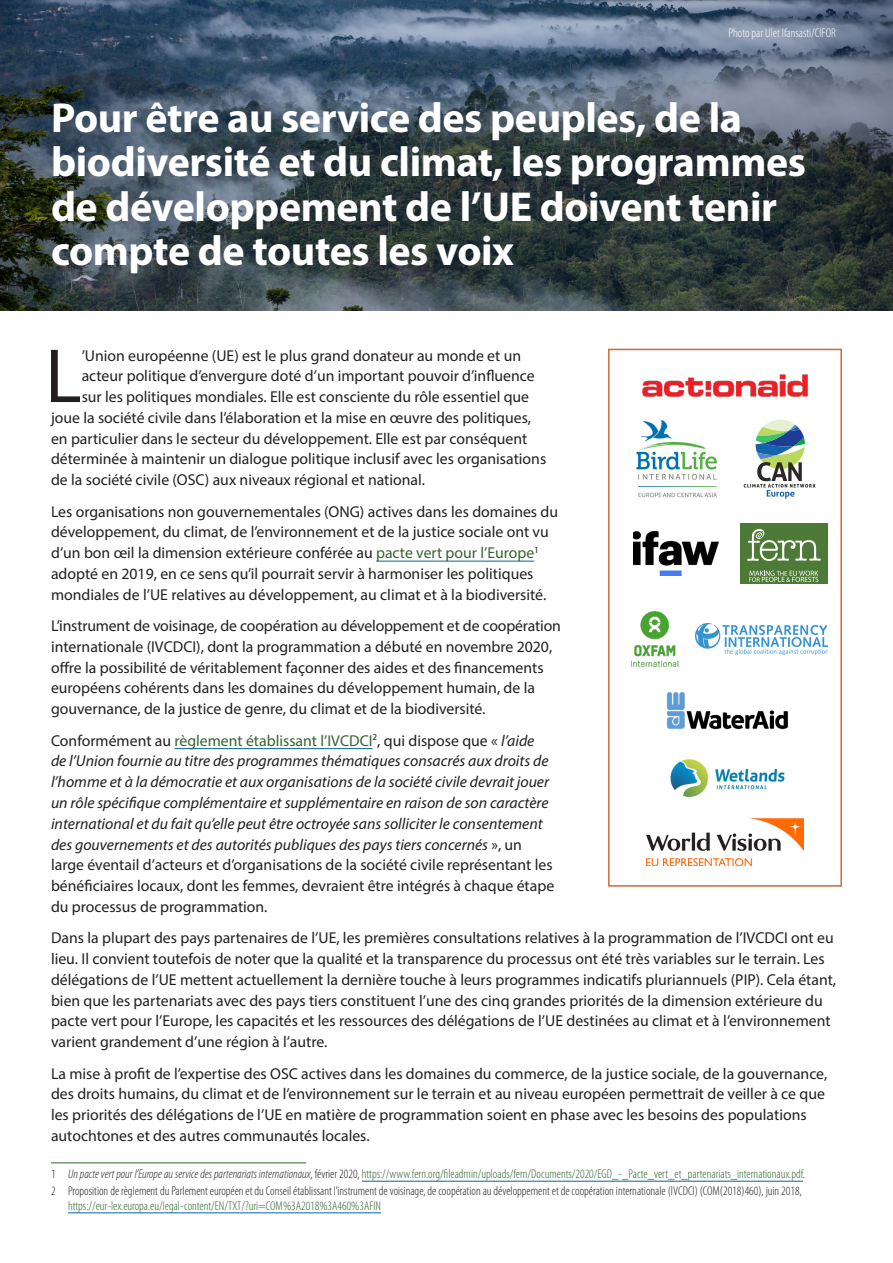
<style>
.page{position:relative;width:893px;height:1263px;background:#fff}
.page>*{position:absolute;margin:0;border:0;box-sizing:border-box;transform-origin:0 0}
.t1{font:77.4px "Myriad Pro";color:#231f20}
.Cover_Title_0{font:700 42px/44.4px "Myriad Pro";letter-spacing:-.01em;color:#fff}
.t2{font:15.75px/20.7px "Myriad Pro";color:#231f20}
.t3{font:italic 15.75px/20.9px "Myriad Pro";color:#231f20}
.Footnote{font:300 condensed 12.75px/15.3px "Myriad Pro";color:#231f20}
.Footnote-2{font:300 condensed 12.75px "Myriad Pro";color:#366230}
.Footnote-3{font:300 condensed 12.75px "Myriad Pro";color:#fff}
.s1{color:#366230}
.s2{font-style:normal}
.s3{font-style:normal;color:#366230}
.s4{color:#231f20}
.s5{font-style:italic;color:#231f20}
</style>
<div class="page">
<img style="left:0;top:0;width:893px;height:310px">
<hr style="left:376px;top:561px;width:158px;height:1px;background:#01669a">
<hr style="left:175px;top:748px;width:198px;height:1px;background:#01669a">
<hr style="left:51px;top:1162px;width:255px;height:1px;background:#366230">
<hr style="left:362px;top:1181px;width:441px;height:1px;background:#01669a">
<hr style="left:68px;top:1212px;width:313px;height:1px;background:#01669a">
<img style="left:636px;top:420px;width:81px;height:78px">
<img style="left:666px;top:692px;width:123px;height:38px">
<img style="left:633px;top:531px;width:85px;height:45px">
<div style="left:740px;top:569px;width:87px;height:15px;background:#4e7a38"></div>
<svg style="left:749px;top:571px;width:69px;height:11px"></svg>
<div style="left:740px;top:523px;width:87px;height:44px;background:#4e7a38"></div>
<svg style="left:747px;top:529px;width:74px;height:32px"></svg>
<div style="left:608px;top:349px;width:234px;height:538px;border:2px solid #c96c38"></div>
<img style="left:695px;top:623px;width:132px;height:31px">
<img style="left:642px;top:374px;width:166px;height:23px">
<svg style="left:744px;top:420px;width:72px;height:79px"></svg>
<img style="left:647px;top:818px;width:156px;height:47px">
<img style="left:631px;top:610px;width:48px;height:58px">
<img style="left:670px;top:759px;width:115px;height:38px">
<p class="Footnote-3" style="left:728px;top:26px;width:109px">Photo par Ulet Ifansasti/CIFOR</p>
<p class="Cover_Title_0" style="left:51px;top:94px;width:757px">Pour être au service des peuples, de la biodiversité et du climat, les programmes de développement de l’UE doivent tenir compte de toutes les voix</p>
<p class="t1" style="left:45px;top:328px;width:38px">L</p>
<p class="t2" style="left:82px;top:345px;width:441px">’Union européenne (UE) est le plus grand donateur au monde et un</p>
<p class="t2" style="left:82px;top:365px;width:455px">acteur politique d’envergure doté d’un important pouvoir d’influence</p>
<p class="t2" style="left:82px;top:386px;width:449px">sur les politiques mondiales. Elle est consciente du rôle essentiel que</p>
<p class="t2" style="left:51px;top:407px;width:481px">joue la société civile dans l’élaboration et la mise en œuvre des politiques,</p>
<p class="t2" style="left:51px;top:428px;width:478px">en particulier dans le secteur du développement. Elle est par conséquent</p>
<p class="t2" style="left:51px;top:448px;width:497px">déterminée à maintenir un dialogue politique inclusif avec les organisations</p>
<p class="t2" style="left:51px;top:469px;width:375px">de la société civile (OSC) aux niveaux régional et national.</p>
<p class="t2" style="left:51px;top:501px;width:509px">Les organisations non gouvernementales (ONG) actives dans les domaines du développement, du climat, de l’environnement et de la justice sociale ont vu d’un bon œil la dimension extérieure conférée au <span class="s1">pacte vert pour l’Europe</span><sup>1 </sup>adopté en 2019, en ce sens qu’il pourrait servir à harmoniser les politiques mondiales de l’UE relatives au développement, au climat et à la biodiversité.</p>
<p class="t2" style="left:51px;top:615px;width:511px">L’instrument de voisinage, de coopération au développement et de coopération internationale (IVCDCI), dont la programmation a débuté en novembre 2020, offre la possibilité de véritablement façonner des aides et des financements européens cohérents dans les domaines du développement humain, de la gouvernance, de la justice de genre, du climat et de la biodiversité.</p>
<p class="t3" style="left:51px;top:730px;width:505px"><span class="s2">Conformément au</span> <span class="s3">règlement établissant l’IVCDCI</span><sup>2</sup><span class="s2">, qui dispose que «</span> l’aide<br>de l’Union fournie au titre des programmes thématiques consacrés aux droits de l’homme et à la démocratie et aux organisations de la société civile devrait jouer un rôle spécifique complémentaire et supplémentaire en raison de son caractère international et du fait qu’elle peut être octroyée sans solliciter le consentement des gouvernements et des autorités publiques des pays tiers concernés <span class="s2">», un large éventail d’acteurs et d’organisations de la société civile représentant les bénéficiaires locaux, dont les femmes, devraient être intégrés à chaque étape du processus de programmation.</span></p>
<p class="t2" style="left:51px;top:927px;width:787px">Dans la plupart des pays partenaires de l’UE, les premières consultations relatives à la programmation de l’IVCDCI ont eu lieu. Il convient toutefois de noter que la qualité et la transparence du processus ont été très variables sur le terrain. Les délégations de l’UE mettent actuellement la dernière touche à leurs programmes indicatifs pluriannuels (PIP). Cela étant, bien que les partenariats avec des pays tiers constituent l’une des cinq grandes priorités de la dimension extérieure du pacte vert pour l’Europe, les capacités et les ressources des délégations de l’UE destinées au climat et à l’environnement varient grandement d’une région à l’autre.</p>
<p class="t2" style="left:51px;top:1062px;width:778px">La mise à profit de l’expertise des OSC actives dans les domaines du commerce, de la justice sociale, de la gouvernance, des droits humains, du climat et de l’environnement sur le terrain et au niveau européen permettrait de veiller à ce que les priorités des délégations de l’UE en matière de programmation soient en phase avec les besoins des populations autochtones et des autres communautés locales.</p>
<p class="Footnote-2" style="left:51px;top:1167px;width:755px"><span class="s4">1</span> <span class="s5">Un pacte vert pour l’Europe au service des partenariats internationaux</span><span class="s4">, février 2020,</span> https://www.fern.org/fileadmin/uploads/fern/Documents/2020/EGD_-_Pacte_vert_et_partenariats_internationaux.pdf<span class="s4">.</span></p>
<p class="Footnote" style="left:68px;top:1183px;width:735px;text-indent:-17px">2 Proposition de règlement du Parlement européen et du Conseil établissant l’instrument de voisinage, de coopération au développement et de coopération internationale (IVCDCI) (COM(2018)460), juin 2018, <span class="s1">https://eur-lex.europa.eu/legal-content/EN/TXT/?uri=COM%3A2018%3A460%3AFIN</span></p>
</div>
